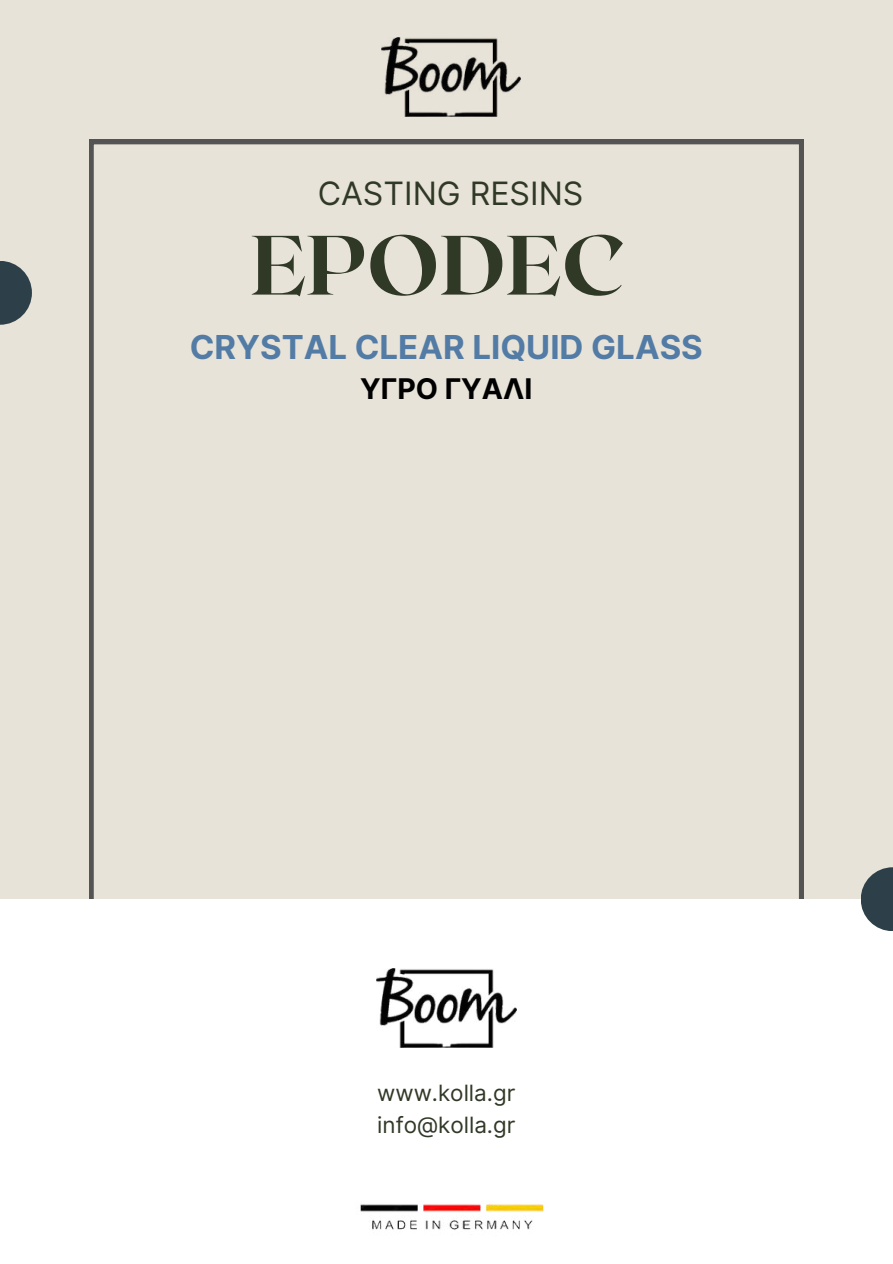
<style>
.page{position:relative;width:893px;height:1264px;background:#fff}
.page>*{position:absolute;margin:0;border:0;box-sizing:border-box;transform-origin:0 0}
.t1{font:800 83.85px "Roxborough CF";color:#303826}
.t2{font:700 33px "Inter";color:#527ba5}
.t3{font:32.1px "Inter";color:#303826}
.t4{font:700 28.5px "Inter";color:#000}
.t5{font:22.35px/31.2px "Inter";color:#303826}
</style>
<div class="page">
<div style="left:0;top:0;width:892px;height:1262px;background:#e8e3d8"></div>
<svg style="left:89px;top:140px;width:714px;height:759px"></svg>
<div style="left:0;top:899px;width:892px;height:363px;background:#fff"></div>
<svg style="left:861px;top:867px;width:31px;height:64px;fill:#2d4049"></svg>
<svg style="left:0;top:261px;width:32px;height:64px;fill:#2d4049"></svg>
<img style="left:377px;top:968px;width:139px;height:79px">
<img style="left:381px;top:37px;width:139px;height:79px">
<img style="left:360px;top:1204px;width:184px;height:26px">
<h3 class="t3" style="left:318px;top:170px;width:267px">CASTING RESINS</h3>
<h1 class="t1" style="left:250px;top:210px;width:376px">EPODEC</h1>
<h2 class="t2" style="left:190px;top:323px;width:514px">CRYSTAL CLEAR LIQUID GLASS</h2>
<p class="t4" style="left:360px;top:368px;width:174px">ΥΓΡΟ ΓΥΑΛΙ</p>
<p class="t5" style="left:377px;top:1077px;width:140px">www.kolla.gr info@kolla.gr</p>
</div>
